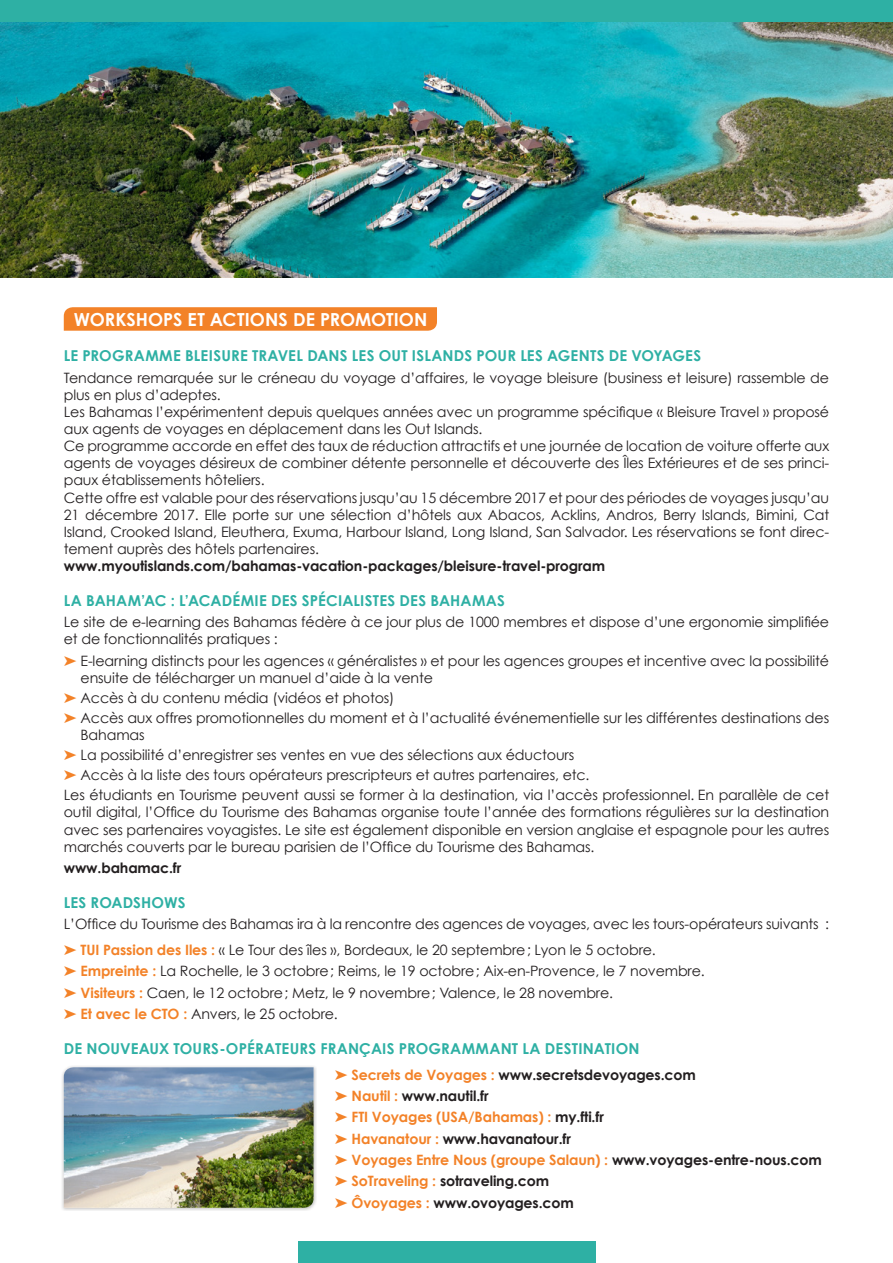
<style>
.page{position:relative;width:893px;height:1263px;background:#fff}
.page>*{position:absolute;margin:0;border:0;box-sizing:border-box;transform-origin:0 0}
.t1{font:700 18px "Century Gothic";letter-spacing:.005em;color:#fff}
.t2{font:700 15px "Century Gothic";letter-spacing:.01em;color:#2eb0a4}
.t3{font:14.25px/17.1px "Century Gothic";letter-spacing:-.01em;color:#231f20}
.t4{font:700 14.25px/21.3px "Century Gothic";letter-spacing:-.01em;color:#231f20}
.s1{color:#f38228}
.s2{font-weight:700;color:#f38228}
</style>
<div class="page">
<img style="left:0;top:21px;width:893px;height:256px">
<div style="left:0;top:0;width:893px;height:21px;background:#2eb0a4"></div>
<svg style="left:64px;top:307px;width:373px;height:24px;background:#f3852d"></svg>
<div style="left:298px;top:1242px;width:297px;height:21px;background:#2eb0a4"></div>
<div style="left:60px;top:1064px;width:257px;height:147px;background:#231f20;opacity:.3"></div>
<img style="left:64px;top:1067px;width:250px;height:141px">
<p class="t1" style="left:74px;top:308px;width:355px">WORKSHOPS ET ACTIONS DE PROMOTION</p>
<p class="t2" style="left:64px;top:347px;width:639px">LE PROGRAMME BLEISURE TRAVEL DANS LES OUT ISLANDS POUR LES AGENTS DE VOYAGES</p>
<p class="t3" style="left:64px;top:369px;width:767px">Tendance remarquée sur le créneau du voyage d’affaires, le voyage bleisure (business et leisure) rassemble de plus en plus d’adeptes.<br>Les Bahamas l’expérimentent depuis quelques années avec un programme spécifique « Bleisure Travel » proposé aux agents de voyages en déplacement dans les Out Islands.<br>Ce programme accorde en effet des taux de réduction attractifs et une journée de location de voiture offerte aux agents de voyages désireux de combiner détente personnelle et découverte des Îles Extérieures et de ses princi&shy;paux établissements hôteliers.<br>Cette offre est valable pour des réservations jusqu’au 15 décembre 2017 et pour des périodes de voyages jusqu’au 21 décembre 2017. Elle porte sur une sélection d’hôtels aux Abacos, Acklins, Andros, Berry Islands, Bimini, Cat Island, Crooked Island, Eleuthera, Exuma, Harbour Island, Long Island, San Salvador. Les réservations se font direc&shy;tement auprès des hôtels partenaires.</p>
<p class="t4" style="left:64px;top:555px;width:543px">www.myoutislands.com/bahamas-vacation-packages/bleisure-travel-program</p>
<p class="t2" style="left:64px;top:591px;width:443px">LA BAHAM’AC : L’ACADÉMIE DES SPÉCIALISTES DES BAHAMAS</p>
<p class="t3" style="left:64px;top:613px;width:767px">Le site de e-learning des Bahamas fédère à ce jour plus de 1000 membres et dispose d’une ergonomie simplifiée et de fonctionnalités pratiques :</p>
<p class="t3" style="left:81px;top:652px;width:750px;text-indent:-17px"><span class="s1">➤</span> E-learning distincts pour les agences « généralistes » et pour les agences groupes et incentive avec la possibilité ensuite de télécharger un manuel d’aide à la vente</p>
<p class="t3" style="left:64px;top:687px;width:767px;line-height:20.1px"><span class="s1">➤</span> Accès à du contenu média (vidéos et photos)<br><span class="s1">➤</span> Accès aux offres promotionnelles du moment et à l’actualité événementielle sur les différentes destinations des</p>
<p class="t3" style="left:64px;top:725px;width:767px;line-height:20.1px;text-indent:17px">Bahamas<br><span class="s1">➤</span> La possibilité d’enregistrer ses ventes en vue des sélections aux éductours<br><span class="s1">➤</span> Accès à la liste des tours opérateurs prescripteurs et autres partenaires, etc.<br>Les étudiants en Tourisme peuvent aussi se former à la destination, via l’accès professionnel. En parallèle de cet</p>
<p class="t3" style="left:64px;top:803px;width:767px;text-align:justify">outil digital, l’Office du Tourisme des Bahamas organise toute l’année des formations régulières sur la destination avec ses partenaires voyagistes. Le site est également disponible en version anglaise et espagnole pour les autres marchés couverts par le bureau parisien de l’Office du Tourisme des Bahamas.</p>
<p class="t4" style="left:64px;top:857px;width:119px">www.bahamac.fr</p>
<p class="t2" style="left:64px;top:893px;width:123px">LES ROADSHOWS</p>
<p class="t3" style="left:64px;top:911px;width:767px;line-height:25.7px">L’Office du Tourisme des Bahamas ira à la rencontre des agences de voyages, avec les tours-opérateurs suivants : <span class="s1">➤</span> <span class="s2">TUI Passion des Iles :</span> « Le Tour des îles », Bordeaux, le 20 septembre; Lyon le 5 octobre.</p>
<p class="t3" style="left:64px;top:960px;width:642px;line-height:21.3px"><span class="s1">➤</span> <span class="s2">Empreinte :</span> La Rochelle, le 3 octobre; Reims, le 19 octobre; Aix-en-Provence, le 7 novembre. <span class="s1">➤</span> <span class="s2">Visiteurs :</span> Caen, le 12 octobre; Metz, le 9 novembre; Valence, le 28 novembre.<br><span class="s1">➤</span> <span class="s2">Et avec le CTO :</span> Anvers, le 25 octobre.</p>
<p class="t2" style="left:64px;top:1039px;width:577px">DE NOUVEAUX TOURS-OPÉRATEURS FRANÇAIS PROGRAMMANT LA DESTINATION</p>
<p class="t4" style="left:335px;top:1063px;width:489px"><span class="s1">➤ Secrets de Voyages :</span> www.secretsdevoyages.com<br><span class="s1">➤ Nautil :</span> www.nautil.fr<br><span class="s1">➤ FTI Voyages (USA/Bahamas) :</span> my.fti.fr<br><span class="s1">➤ Havanatour :</span> www.havanatour.fr<br><span class="s1">➤ Voyages Entre Nous (groupe Salaun) :</span> www.voyages-entre-nous.com <span class="s1">➤ SoTraveling :</span> sotraveling.com<br><span class="s1">➤ Ôvoyages :</span> www.ovoyages.com</p>
</div>
